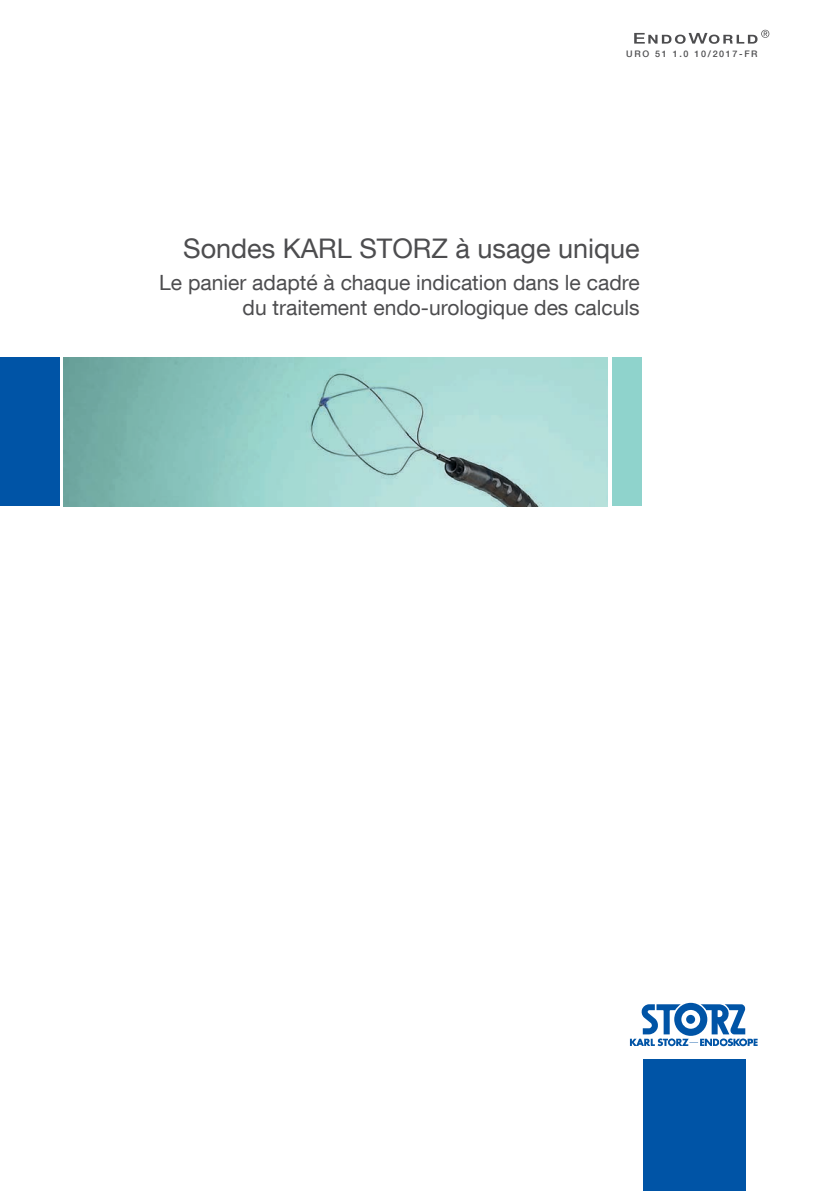
<style>
.page{position:relative;width:830px;height:1191px;background:#fff}
.page>*{position:absolute;margin:0;border:0;box-sizing:border-box;transform-origin:0 0}
.t1{font:27px "KS Helvetica Neue";color:#4d4d4f}
.t2{font:21px/25.2px "KS Helvetica Neue";color:#4d4d4f;text-align:right}
.t3{font:500 9px "KS Helvetica Neue";letter-spacing:.18em;color:#4d4d4f}
</style>
<div class="page">
<img style="left:64px;top:357px;width:543px;height:149px">
<div style="left:0;top:357px;width:60px;height:149px;background:#0054a6"></div>
<div style="left:611px;top:357px;width:30px;height:149px;background:#8fd3cc"></div>
<svg style="left:634px;top:30px;width:135px;height:14px"></svg>
<svg style="left:629px;top:1002px;width:128px;height:44px"></svg>
<div style="left:642px;top:1059px;width:102px;height:132px;background:#0054a6"></div>
<p class="t3" style="left:626px;top:49px;width:133px">URO 51 1.0 10/2017-FR</p>
<p class="t1" style="left:183px;top:232px;width:458px">Sondes KARL STORZ à usage unique</p>
<p class="t2" style="left:159px;top:269px;width:482px">Le panier adapté à chaque indication dans le cadre du traitement endo-urologique des calculs</p>
</div>
